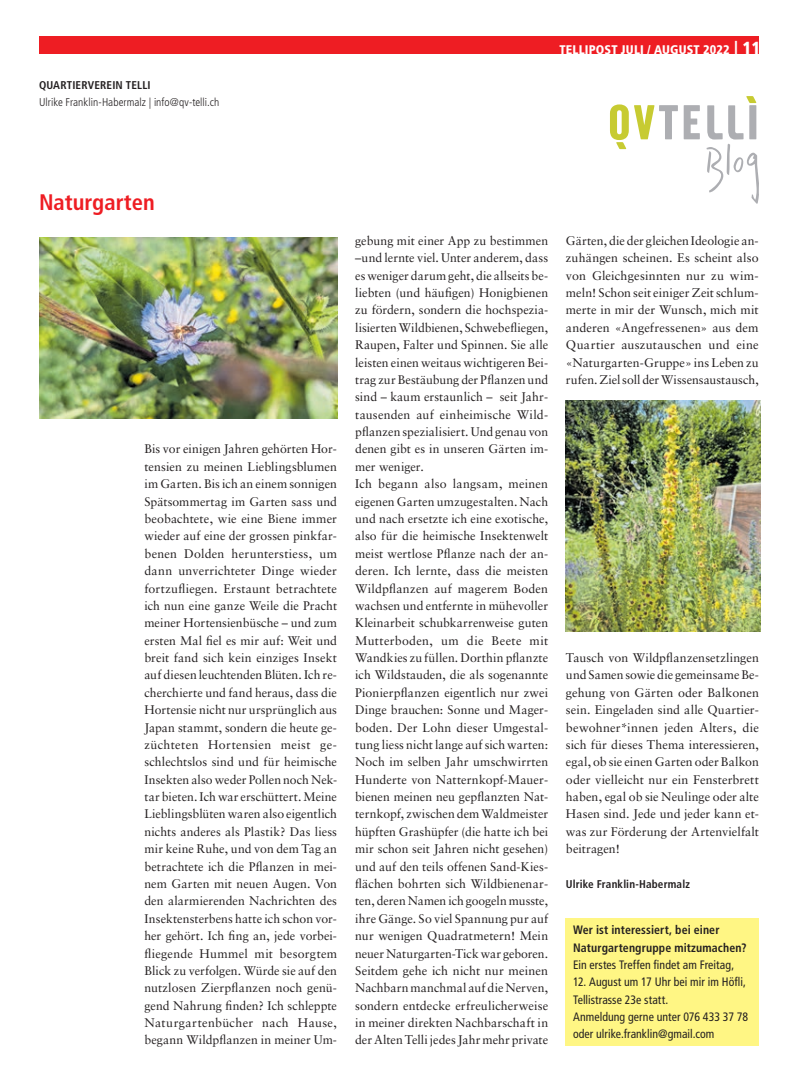
<style>
.page{position:relative;width:798px;height:1081px;background:#fff}
.page>*{position:absolute;margin:0;border:0;box-sizing:border-box;transform-origin:0 0}
.t1{font:54px "Irrep";color:#adaeb2}
.t2{font:700 condensed 22.5px "Frutiger LT Std";color:#ee1d23}
.t3{font:12.5px/17.4px "Sabon";letter-spacing:.005em;color:#231f20;text-align:justify}
.t4{font:900 condensed 12.5px "Frutiger LT Std";letter-spacing:.01em;color:#fff}
.t5{font:condensed 12.25px/17.4px "Frutiger LT Std";letter-spacing:.005em;color:#231f20}
.t6{font:700 condensed 12.25px/17.4px "Frutiger LT Std";letter-spacing:.01em;color:#231f20}
.t7{font:700 condensed 11.25px "Frutiger LT Std";letter-spacing:.01em;color:#231f20}
.t8{font:300 condensed 11.25px "Frutiger LT Std";letter-spacing:.005em;color:#231f20}
.s1{font-size:17.5px}
</style>
<div class="page">
<div style="left:39px;top:36px;width:719px;height:18px;background:#ee1d23"></div>
<svg style="left:683px;top:105px;width:16px;height:34px"></svg>
<svg style="left:707px;top:105px;width:15px;height:34px"></svg>
<svg style="left:610px;top:104px;width:67px;height:45px"></svg>
<svg style="left:728px;top:96px;width:28px;height:43px"></svg>
<img style="left:39px;top:237px;width:298px;height:181px">
<img style="left:565px;top:400px;width:195px;height:232px">
<div style="left:565px;top:918px;width:193px;height:127px;background:#fff684"></div>
<p class="t7" style="left:39px;top:78px;width:113px">QUARTIERVEREIN TELLI</p>
<p class="t8" style="left:39px;top:96px;width:182px">Ulrike Franklin-Habermalz | info@qv-telli.ch</p>
<h2 class="t2" style="left:39px;top:189px;width:117px">Naturgarten</h2>
<p class="t3" style="left:144px;top:440px;width:194px">Bis vor einigen Jahren gehörten Hor&shy;tensien zu meinen Lieblingsblumen im Garten. Bis ich an einem sonnigen Spätsommertag im Garten sass und beobachtete, wie eine Biene immer wieder auf eine der grossen pinkfar&shy;benen Dolden herunterstiess, um dann unverrichteter Dinge wieder fortzufliegen. Erstaunt betrachtete ich nun eine ganze Weile die Pracht meiner Hortensienbüsche – und zum ersten Mal fiel es mir auf: Weit und breit fand sich kein einziges Insekt auf diesen leuchtenden Blüten. Ich re&shy;cherchierte und fand heraus, dass die Hortensie nicht nur ursprünglich aus Japan stammt, sondern die heute ge&shy;züchteten Hortensien meist ge&shy;schlechtslos sind und für heimische Insekten also weder Pollen noch Nek&shy;tar bieten. Ich war erschüttert. Meine Lieblingsblüten waren also eigentlich nichts anderes als Plastik? Das liess mir keine Ruhe, und von dem Tag an betrachtete ich die Pflanzen in mei&shy;nem Garten mit neuen Augen. Von den alarmierenden Nachrichten des Insektensterbens hatte ich schon vor&shy;her gehört. Ich fing an, jede vorbei&shy;fliegende Hummel mit besorgtem Blick zu verfolgen. Würde sie auf den nutzlosen Zierpflanzen noch genü&shy;gend Nahrung finden? Ich schleppte Naturgartenbücher nach Hause, begann Wildpflanzen in meiner Um-</p>
<p class="t4" style="left:559px;top:42px;width:203px">TELLIPOST JULI / AUGUST 2022 <span class="s1">| 11</span></p>
<h1 class="t1" style="left:705px;top:123px;width:57px">Blog</h1>
<p class="t3" style="left:355px;top:232px;width:194px;text-align:left">gebung mit einer App zu bestimmen –und lernte viel. Unter anderem, dass es weniger darum geht, die allseits be&shy;liebten (und häufigen) Honigbienen zu fördern, sondern die hochspezia&shy;lisierten Wildbienen, Schwebefliegen, Raupen, Falter und Spinnen. Sie alle leisten einen weitaus wichtigeren Bei&shy;trag zur Bestäubung der Pflanzen und sind – kaum erstaunlich – seit Jahr&shy;tausenden auf einheimische Wild&shy;pflanzen spezialisiert. Und genau von denen gibt es in unseren Gärten im&shy;mer weniger.<br>Ich begann also langsam, meinen eigenen Garten umzugestalten. Nach und nach ersetzte ich eine exotische, also für die heimische Insektenwelt meist wertlose Pflanze nach der an&shy;deren. Ich lernte, dass die meisten Wildpflanzen auf magerem Boden wachsen und entfernte in mühevoller Kleinarbeit schubkarrenweise guten Mutterboden, um die Beete mit Wandkies zu füllen. Dorthin pflanzte ich Wildstauden, die als sogenannte Pionierpflanzen eigentlich nur zwei Dinge brauchen: Sonne und Mager&shy;boden. Der Lohn dieser Umgestal&shy;tung liess nicht lange auf sich warten:<br>Noch im selben Jahr umschwirrten Hunderte von Natternkopf-Mauer&shy;bienen meinen neu gepflanzten Nat&shy;ternkopf, zwischen dem Waldmeister hüpften Grashüpfer (die hatte ich bei mir schon seit Jahren nicht gesehen) und auf den teils offenen Sand-Kies&shy;flächen bohrten sich Wildbienenar&shy;ten, deren Namen ich googeln musste, ihre Gänge. So viel Spannung pur auf nur wenigen Quadratmetern! Mein neuer Naturgarten-Tick war geboren.<br>Seitdem gehe ich nicht nur meinen Nachbarn manchmal auf die Nerven, sondern entdecke erfreulicherweise in meiner direkten Nachbarschaft in der Alten Telli jedes Jahr mehr private</p>
<p class="t3" style="left:565px;top:232px;width:194px">Gärten, die der gleichen Ideologie an&shy;zuhängen scheinen. Es scheint also von Gleichgesinnten nur zu wim&shy;meln! Schon seit einiger Zeit schlum&shy;merte in mir der Wunsch, mich mit anderen «Angefressenen» aus dem Quartier auszutauschen und eine «Naturgarten-Gruppe» ins Leben zu rufen. Ziel soll der Wissensaustausch,</p>
<p class="t3" style="left:565px;top:649px;width:194px">Tausch von Wildpflanzensetzlingen und Samen sowie die gemeinsame Be&shy;gehung von Gärten oder Balkonen sein. Eingeladen sind alle Quartier&shy;bewohner*innen jeden Alters, die sich für dieses Thema interessieren, egal, ob sie einen Garten oder Balkon oder vielleicht nur ein Fensterbrett haben, egal ob sie Neulinge oder alte Hasen sind. Jede und jeder kann et&shy;was zur Förderung der Artenvielfalt beitragen!</p>
<p class="t7" style="left:565px;top:877px;width:125px">Ulrike Franklin-Habermalz</p>
<p class="t6" style="left:572px;top:921px;width:175px">Wer ist interessiert, bei einer<br>Naturgartengruppe mitzumachen?</p>
<p class="t5" style="left:572px;top:956px;width:163px">Ein erstes Treffen findet am Freitag,</p>
<p class="t5" style="left:572px;top:973px;width:177px">12. August um 17 Uhr bei mir im Höfli,<br>Tellistrasse 23e statt.<br>Anmeldung gerne unter 076 433 37 78 oder ulrike.franklin@gmail.com</p>
</div>
